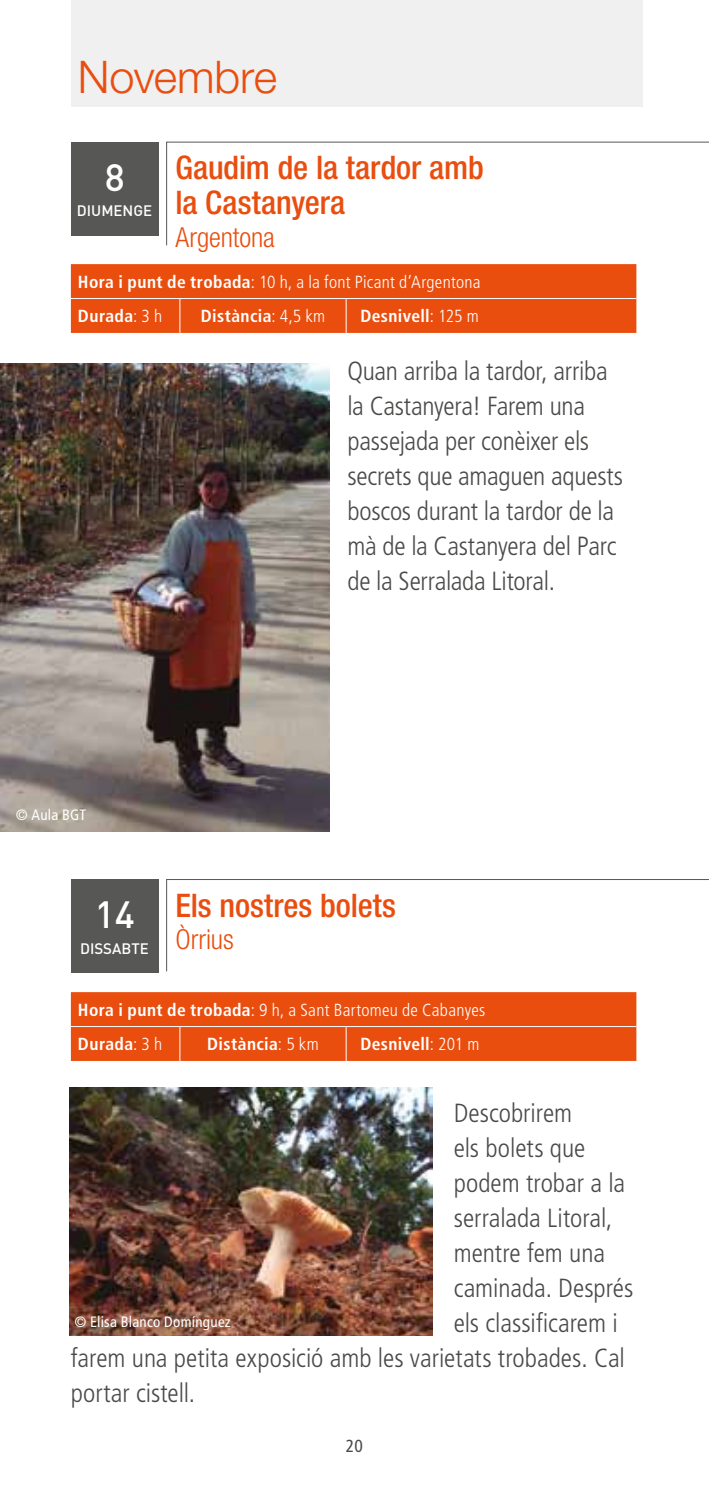
<style>
.page{position:relative;width:709px;height:1489px;background:#fff}
.page>*{position:absolute;margin:0;border:0;box-sizing:border-box;transform-origin:0 0}
.t1{font:300 45px "Helvetica Neue LT Std";letter-spacing:-.005em;color:#e94e0f}
.t2{font:500 37.5px "DIN";color:#fff}
.t3{font:500 condensed 32.5px/35px "Helvetica Neue LT Std";letter-spacing:-.005em;color:#e94e0f}
.t4{font:300 condensed 27.5px "Helvetica Neue LT Std";letter-spacing:-.005em;color:#e94e0f}
.t5{font:300 condensed 26.25px/35px "Frutiger LT Std";letter-spacing:-.005em;color:#4a4a49}
.t6{font:300 condensed 17.5px/34.5px "Frutiger LT Std";letter-spacing:.015em;color:#fff}
.t7{font:700 condensed 17.5px "Frutiger LT Std";letter-spacing:.02em;color:#fff}
.t8{font:condensed 17.5px "Frutiger LT Std";color:#4a4a49}
.t9{font:condensed 15px "Frutiger LT Std";letter-spacing:.02em;color:#fff}
.t10{font:500 15px "DIN";color:#fff}
.s1{font-weight:700}
.s2{font-weight:300}
</style>
<div class="page">
<div style="left:71px;top:0;width:571px;height:107px;background:#f0f0f0"></div>
<div style="left:71px;top:142px;width:87px;height:93px;background:#575756"></div>
<svg style="left:166px;top:141px;width:543px;height:105px"></svg>
<div style="left:71px;top:264px;width:565px;height:69px;background:#e94e0f"></div>
<hr style="left:71px;top:298px;width:109px;height:1px;background:#fff">
<hr style="left:180px;top:298px;width:166px;height:1px;background:#fff">
<hr style="left:179px;top:299px;width:1px;height:34px;background:#fff">
<hr style="left:346px;top:298px;width:290px;height:1px;background:#fff">
<hr style="left:345px;top:299px;width:1px;height:34px;background:#fff">
<img style="left:0;top:364px;width:330px;height:467px">
<div style="left:71px;top:879px;width:87px;height:93px;background:#575756"></div>
<svg style="left:166px;top:879px;width:543px;height:92px"></svg>
<div style="left:71px;top:992px;width:565px;height:68px;background:#e94e0f"></div>
<hr style="left:71px;top:1025px;width:109px;height:1px;background:#fff">
<hr style="left:180px;top:1025px;width:166px;height:1px;background:#fff">
<hr style="left:179px;top:1026px;width:1px;height:34px;background:#fff">
<hr style="left:346px;top:1025px;width:290px;height:1px;background:#fff">
<hr style="left:345px;top:1026px;width:1px;height:34px;background:#fff">
<img style="left:70px;top:1087px;width:362px;height:247px">
<h1 class="t1" style="left:78px;top:49px;width:201px">Novembre</h1>
<h2 class="t2" style="left:105px;top:153px;width:21px">8</h2>
<p class="t10" style="left:77px;top:201px;width:77px">DIUMENGE</p>
<p class="t3" style="left:175px;top:150px;width:310px">Gaudim de la tardor amb la Castanyera</p>
<p class="t4" style="left:175px;top:221px;width:101px">Argentona</p>
<p class="t6" style="left:78px;top:265px;width:404px"><span class="s1">Hora i punt de trobada</span>: 10 h, a la font Picant d’Argentona<br><span class="s1">Durada</span>: 3 h</p>
<p class="t7" style="left:201px;top:306px;width:126px">Distància<span class="s2">: 4,5 km</span></p>
<p class="t7" style="left:360px;top:306px;width:120px">Desnivell<span class="s2">: 125 m</span></p>
<p class="t5" style="left:347px;top:354px;width:277px">Quan arriba la tardor, arriba la Castanyera! Farem una passejada per conèixer els secrets que amaguen aquests boscos durant la tardor de la mà de la Castanyera del Parc de la Serralada Litoral.</p>
<p class="t9" style="left:16px;top:805px;width:72px">© Aula BGT</p>
<h2 class="t2" style="left:95px;top:890px;width:41px">14</h2>
<p class="t10" style="left:80px;top:938px;width:70px">DISSABTE</p>
<p class="t3" style="left:175px;top:887px;width:222px">Els nostres bolets</p>
<p class="t4" style="left:175px;top:923px;width:60px">Òrrius</p>
<p class="t6" style="left:78px;top:992px;width:409px"><span class="s1">Hora i punt de trobada</span>: 9 h, a Sant Bartomeu de Cabanyes<br><span class="s1">Durada</span>: 3 h</p>
<p class="t7" style="left:207px;top:1033px;width:113px">Distància<span class="s2">: 5 km</span></p>
<p class="t7" style="left:360px;top:1033px;width:121px">Desnivell<span class="s2">: 201 m</span></p>
<p class="t5" style="left:454px;top:1095px;width:120px">Descobrirem</p>
<p class="t5" style="left:454px;top:1130px;width:133px">els bolets que</p>
<p class="t5" style="left:454px;top:1165px;width:173px">podem trobar a la</p>
<p class="t5" style="left:454px;top:1200px;width:160px">serralada Litoral,</p>
<p class="t5" style="left:454px;top:1235px;width:153px">mentre fem una</p>
<p class="t5" style="left:454px;top:1270px;width:181px">caminada. Després</p>
<p class="t5" style="left:454px;top:1305px;width:166px">els classificarem i</p>
<p class="t5" style="left:71px;top:1340px;width:555px">farem una petita exposició amb les varietats trobades. Cal</p>
<p class="t5" style="left:71px;top:1375px;width:126px">portar cistell.</p>
<p class="t9" style="left:74px;top:1312px;width:158px">© Elisa Blanco Domínguez</p>
<p class="t8" style="left:346px;top:1435px;width:19px">20</p>
</div>
